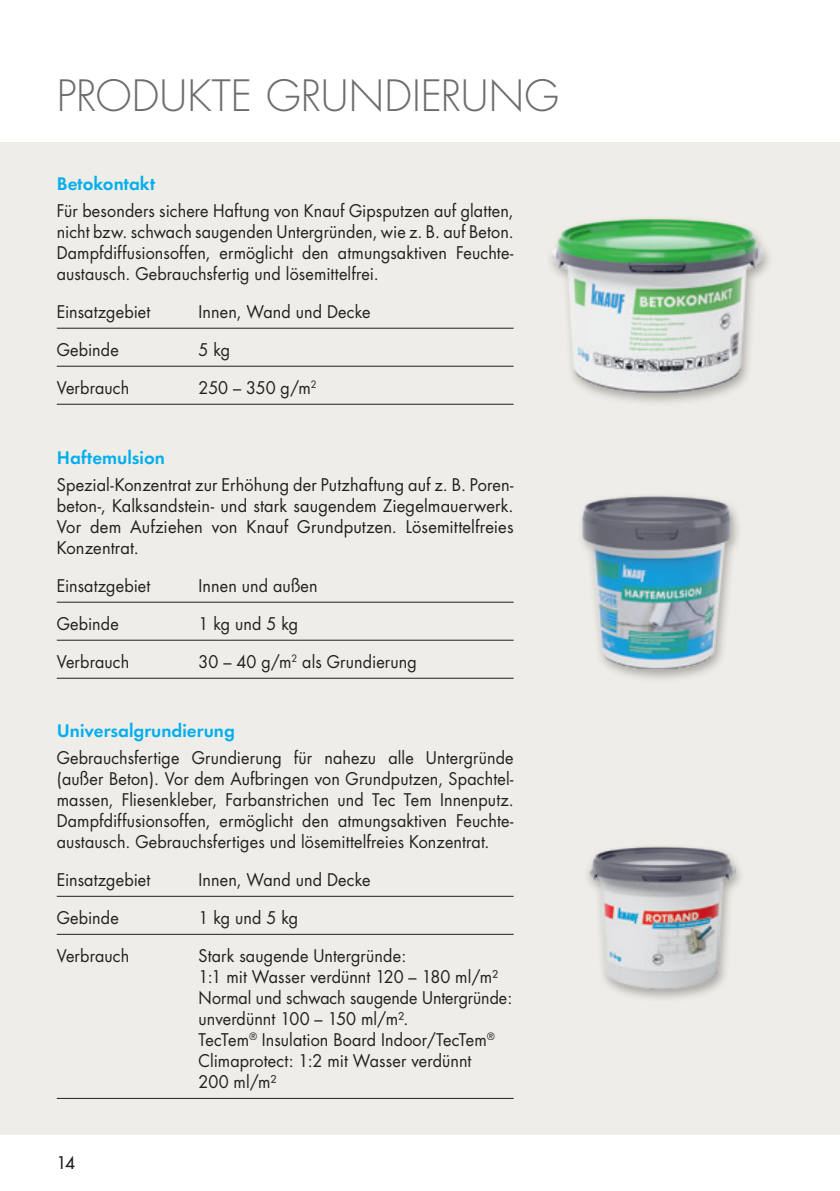
<style>
.page{position:relative;width:840px;height:1191px;background:#fff}
.page>*{position:absolute;margin:0;border:0;box-sizing:border-box;transform-origin:0 0}
.t1{font:300 42px "Futura";letter-spacing:.005em;color:#6c6d70}
.t2{font:19px "Futura Dem";color:#00aeef}
.t3{font:17px/21px "Futura";letter-spacing:.005em;color:#231f20;text-align:justify;scale:.95 1}
.t4{font:17px/21px "Futura";letter-spacing:.005em;color:#231f20;text-align:justify;scale:.96 1}
.t5{font:17px "Futura";color:#231f20}
</style>
<div class="page">
<div style="left:0;top:142px;width:839px;height:992px;background:#efede7"></div>
<div style="left:582px;top:842px;width:163px;height:160px;background:#231f20;opacity:.35"></div>
<img style="left:587px;top:845px;width:148px;height:144px">
<hr style="left:57px;top:328px;width:456px;height:1px;background:#231f20">
<hr style="left:57px;top:366px;width:456px;height:1px;background:#231f20">
<hr style="left:57px;top:404px;width:456px;height:1px;background:#231f20">
<hr style="left:57px;top:895px;width:456px;height:1px;background:#231f20">
<hr style="left:57px;top:933px;width:456px;height:1px;background:#231f20">
<hr style="left:57px;top:1097px;width:456px;height:1px;background:#231f20">
<hr style="left:57px;top:601px;width:456px;height:1px;background:#231f20">
<hr style="left:57px;top:639px;width:456px;height:1px;background:#231f20">
<hr style="left:57px;top:677px;width:456px;height:1px;background:#231f20">
<div style="left:545px;top:214px;width:228px;height:192px;background:#231f20;opacity:.35"></div>
<img style="left:549px;top:216px;width:214px;height:178px">
<div style="left:576px;top:492px;width:166px;height:190px;background:#231f20;opacity:.35"></div>
<img style="left:580px;top:494px;width:152px;height:176px">
<h1 class="t1" style="left:57px;top:70px;width:503px">PRODUKTE GRUNDIERUNG</h1>
<p class="t2" style="left:57px;top:170px;width:100px">Betokontakt</p>
<p class="t3" style="left:57px;top:200px;width:482px">Für besonders sichere Haftung von Knauf Gipsputzen auf glatten, nicht bzw. schwach saugenden Untergründen, wie z. B. auf Beton.<br>Dampfdiffusionsoffen, ermöglicht den atmungsaktiven Feuchte&shy;austausch. Gebrauchsfertig und lösemittelfrei.</p>
<p class="t3" style="left:57px;top:301px;width:100px">Einsatzgebiet</p>
<p class="t3" style="left:198px;top:301px;width:182px">Innen, Wand und Decke</p>
<p class="t3" style="left:57px;top:339px;width:67px">Gebinde</p>
<p class="t3" style="left:198px;top:339px;width:35px">5 kg</p>
<p class="t3" style="left:57px;top:377px;width:78px">Verbrauch</p>
<p class="t3" style="left:198px;top:377px;width:125px">250 – 350 g/m<sup>2</sup></p>
<p class="t2" style="left:57px;top:444px;width:110px">Haftemulsion</p>
<p class="t4" style="left:57px;top:474px;width:477px">Spezial-Konzentrat zur Erhöhung der Putzhaftung auf z. B. Poren&shy;beton-, Kalksandstein- und stark saugendem Ziegelmauerwerk.<br>Vor dem Aufziehen von Knauf Grundputzen. Lösemittelfreies Konzentrat.</p>
<p class="t3" style="left:57px;top:575px;width:100px">Einsatzgebiet</p>
<p class="t3" style="left:198px;top:575px;width:127px">Innen und außen</p>
<p class="t3" style="left:57px;top:613px;width:67px">Gebinde</p>
<p class="t3" style="left:198px;top:613px;width:106px">1 kg und 5 kg</p>
<p class="t3" style="left:57px;top:651px;width:78px">Verbrauch</p>
<p class="t3" style="left:198px;top:651px;width:231px">30 – 40 g/m<sup>2</sup> als Grundierung</p>
<p class="t2" style="left:57px;top:717px;width:179px">Universalgrundierung</p>
<p class="t3" style="left:57px;top:747px;width:482px">Gebrauchsfertige Grundierung für nahezu alle Untergründe (außer Beton). Vor dem Aufbringen von Grundputzen, Spachtel&shy;massen, Fliesenkleber, Farbanstrichen und Tec Tem Innenputz.<br>Dampfdiffusionsoffen, ermöglicht den atmungsaktiven Feuchte&shy;austausch. Gebrauchsfertiges und lösemittelfreies Konzentrat.</p>
<p class="t3" style="left:57px;top:869px;width:100px">Einsatzgebiet</p>
<p class="t3" style="left:198px;top:869px;width:182px">Innen, Wand und Decke</p>
<p class="t3" style="left:57px;top:907px;width:67px">Gebinde</p>
<p class="t3" style="left:198px;top:907px;width:106px">1 kg und 5 kg</p>
<p class="t3" style="left:57px;top:945px;width:78px">Verbrauch</p>
<p class="t3" style="left:198px;top:945px;width:331px;text-align:left">Stark saugende Untergründe:<br>1:1 mit Wasser verdünnt 120 – 180 ml/m²<br>Normal und schwach saugende Untergründe: unverdünnt 100 – 150 ml/m².<br>TecTem<sup>®</sup> Insulation Board Indoor/TecTem<sup>®<br></sup>Climaprotect: 1:2 mit Wasser verdünnt<br>200 ml/m²</p>
<p class="t5" style="left:57px;top:1152px;width:20px">14</p>
</div>
